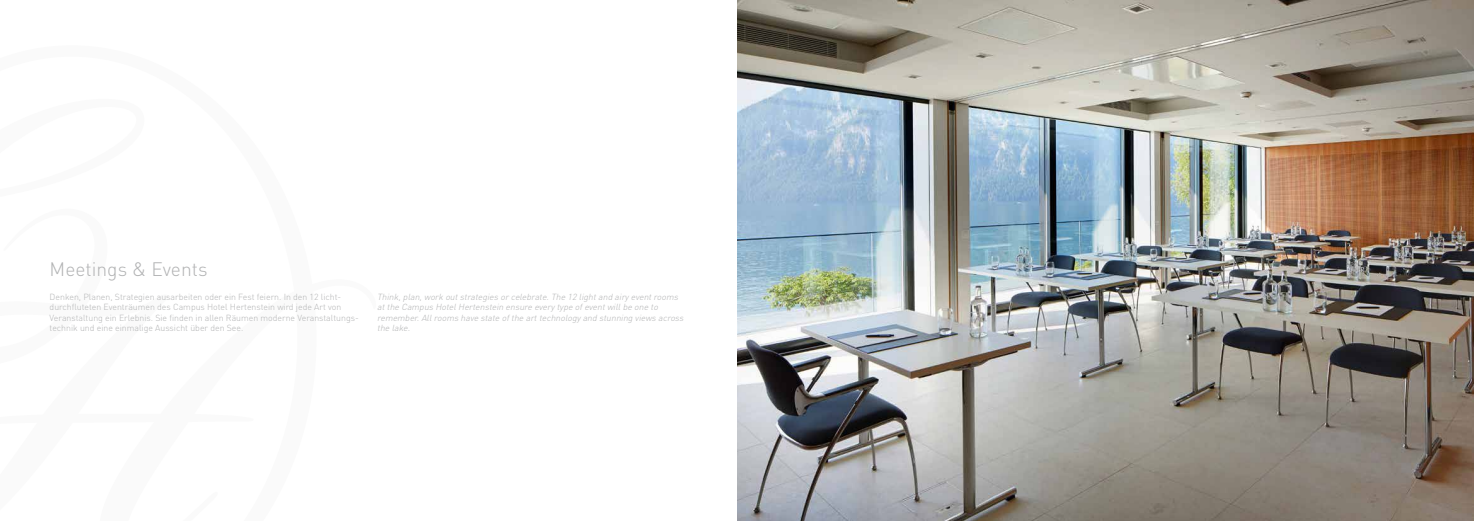
<style>
.page{position:relative;width:1474px;height:521px;background:#fff}
.page>*{position:absolute;margin:0;border:0;box-sizing:border-box;transform-origin:0 0}
.t1{font:300 19.25px "DIN";color:#b1b2b3}
.t2{font:300 8.75px/10.5px "DIN";color:#b1b2b3}
.t3{font:italic 300 8.75px/10.5px "DIN";color:#b1b2b3}
</style>
<div class="page">
<img style="left:737px;top:0;width:736px;height:521px">
<h1 class="t1" style="left:50px;top:256px;width:159px">Meetings &amp; Events</h1>
<p class="t2" style="left:50px;top:291px;width:311px">Denken, Planen, Strategien ausarbeiten oder ein Fest feiern. In den 12 licht&shy;durchfluteten Eventräumen des Campus Hotel Hertenstein wird jede Art von Veranstaltung ein Erlebnis. Sie finden in allen Räumen moderne Veranstaltungs&shy;technik und eine einmalige Aussicht über den See.</p>
<p class="t3" style="left:377px;top:291px;width:310px">Think,plan,work outstrategies orcelebrate.The 12 lightand airyeventrooms atthe Campus HotelHertenstein ensure everytype ofeventwillbe one to remember.Allrooms have state ofthe arttechnologyand stunning views across the lake.</p>
</div>
